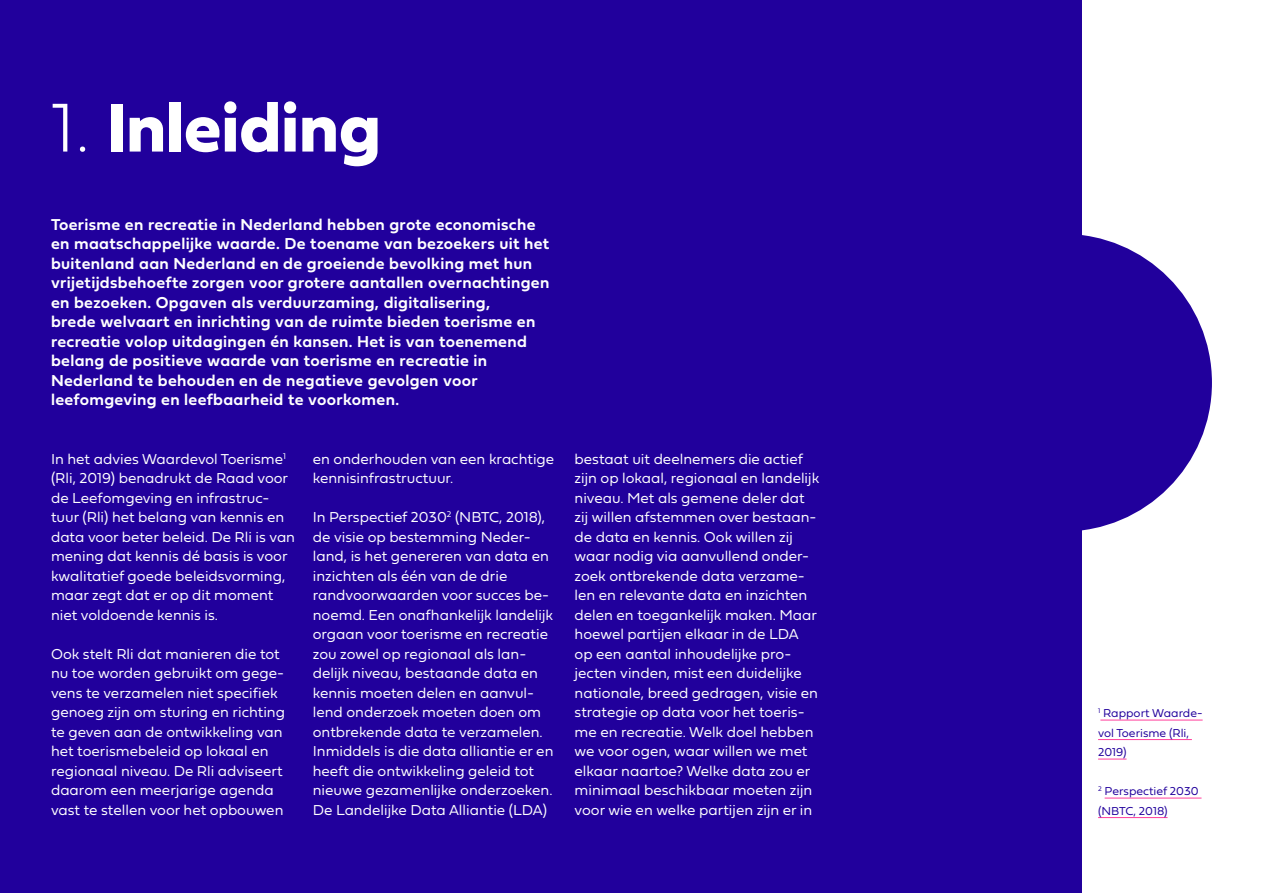
<style>
.page{position:relative;width:1263px;height:893px;background:#fff}
.page>*{position:absolute;margin:0;border:0;box-sizing:border-box;transform-origin:0 0}
.kop{font:72px "Fieldwork Geo Bold";color:#fff}
.intro{font:16.5px/19.5px "Fieldwork Geo Demibold";letter-spacing:.02em;color:#fff}
.plat{font:15px/19.5px "Fieldwork Geo Light";color:#fff}
.quote_naam{font:12px/19.5px "Fieldwork Geo Light";color:#21009c}
.s1{font-family:"Fieldwork Geo";font-weight:100}
</style>
<div class="page">
<div style="left:0;top:0;width:1081px;height:893px;background:#21009c"></div>
<div style="left:914px;top:234px;width:298px;height:297px;background:#21009c;border-radius:50%"></div>
<hr style="left:1100px;top:720px;width:102px;height:1px;background:#ff3e9b">
<hr style="left:1098px;top:739px;width:94px;height:1px;background:#ff3e9b">
<svg style="left:1098px;top:759px;width:28px;height:1px"></svg>
<hr style="left:1104px;top:798px;width:97px;height:1px;background:#ff3e9b">
<hr style="left:1098px;top:817px;width:69px;height:1px;background:#ff3e9b">
<p class="kop" style="left:51px;top:71px;width:331px"><span class="s1">1.</span> Inleiding</p>
<p class="intro" style="left:51px;top:214px;width:500px">Toerisme en recreatie in Nederland hebben grote economische en maatschappelijke waarde. De toename van bezoekers uit het buitenland aan Nederland en de groeiende bevolking met hun vrijetijdsbehoefte zorgen voor grotere aantallen overnachtingen en bezoeken. Opgaven als verduurzaming, digitalisering,<br>brede welvaart en inrichting van de ruimte bieden toerisme en recreatie volop uitdagingen én kansen. Het is van toenemend belang de positieve waarde van toerisme en recreatie in Nederland te behouden en de negatieve gevolgen voor leefomgeving en leefbaarheid te voorkomen.</p>
<p class="plat" style="left:51px;top:448px;width:246px">In het advies Waardevol Toerisme<sup>1 </sup>(Rli, 2019) benadrukt de Raad voor de Leefomgeving en infrastruc&shy;tuur (Rli) het belang van kennis en data voor beter beleid. De Rli is van mening dat kennis dé basis is voor kwalitatief goede beleidsvorming, maar zegt dat er op dit moment niet voldoende kennis is.</p>
<p class="plat" style="left:51px;top:643px;width:236px">Ook stelt Rli dat manieren die tot nu toe worden gebruikt om gege&shy;vens te verzamelen niet specifiek genoeg zijn om sturing en richting te geven aan de ontwikkeling van het toerismebeleid op lokaal en regionaal niveau. De Rli adviseert daarom een meerjarige agenda vast te stellen voor het opbouwen</p>
<p class="plat" style="left:313px;top:448px;width:243px">en onderhouden van een krachtige kennisinfrastructuur.</p>
<p class="plat" style="left:313px;top:507px;width:238px">In Perspectief 2030<sup>2</sup> (NBTC, 2018), de visie op bestemming Neder&shy;land, is het genereren van data en</p>
<p class="plat" style="left:313px;top:565px;width:242px">inzichten als één van de drie randvoorwaarden voor succes be&shy;noemd. Een onafhankelijk landelijk orgaan voor toerisme en recreatie zou zowel op regionaal als lan&shy;delijk niveau, bestaande data en kennis moeten delen en aanvul&shy;lend onderzoek moeten doen om ontbrekende data te verzamelen.<br>Inmiddels is die data alliantie er en heeft die ontwikkeling geleid tot nieuwe gezamenlijke onderzoeken.<br>De Landelijke Data Alliantie (LDA)</p>
<p class="plat" style="left:574px;top:448px;width:246px">bestaat uit deelnemers die actief zijn op lokaal, regionaal en landelijk niveau. Met als gemene deler dat zij willen afstemmen over bestaan&shy;de data en kennis. Ook willen zij waar nodig via aanvullend onder&shy;zoek ontbrekende data verzame&shy;len en relevante data en inzichten delen en toegankelijk maken. Maar hoewel partijen elkaar in de LDA op een aantal inhoudelijke pro&shy;jecten vinden, mist een duidelijke nationale, breed gedragen, visie en strategie op data voor het toeris&shy;me en recreatie. Welk doel hebben we voor ogen, waar willen we met elkaar naartoe? Welke data zou er minimaal beschikbaar moeten zijn voor wie en welke partijen zijn er in</p>
<p class="quote_naam" style="left:1098px;top:703px;width:106px"><sup>1</sup> Rapport Waarde&shy;vol Toerisme (Rli,<br>2019)</p>
<p class="quote_naam" style="left:1098px;top:781px;width:102px"><sup>2</sup> Perspectief 2030 (NBTC, 2018)</p>
</div>
